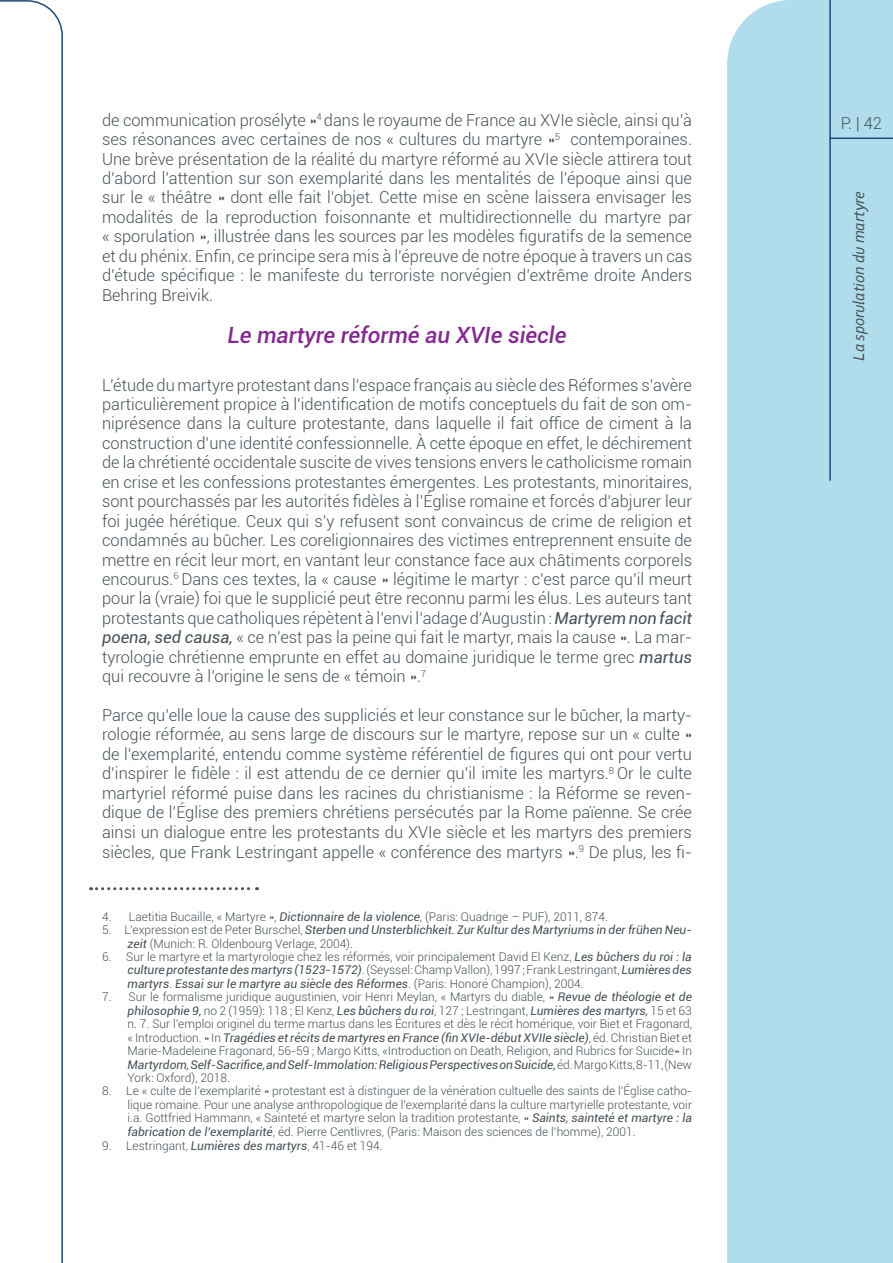
<style>
.page{position:relative;width:893px;height:1263px;background:#fff}
.page>*{position:absolute;margin:0;border:0;box-sizing:border-box;transform-origin:0 0}
.t1{font:italic 500 22.35px "Roboto";color:#842990}
.t2{font:300 16.5px/19.5px "Roboto";color:#465056;text-align:justify}
.t3{font:italic 16.5px "Corbel";color:#465056}
.t4{font:300 12px/13.5px "Roboto";color:#465056;text-align:justify}
.s1{font-weight:400;font-style:italic}
</style>
<div class="page">
<div style="left:727px;top:0;width:166px;height:1263px;background:#b1dcec"></div>
<svg style="left:0;top:0;width:63px;height:1263px"></svg>
<hr style="left:829px;top:0;width:2px;height:481px;background:#1a4c77">
<div style="left:832px;top:99px;width:58px;height:31px;background:#b0dcec"></div>
<hr style="left:829px;top:138px;width:64px;height:1px;background:#1a4c77">
<div style="left:839px;top:156px;width:28px;height:325px;background:#b0dcec"></div>
<svg style="left:91px;top:887px;width:167px;height:3px"></svg>
<p class="t2" style="left:102px;top:109px;width:591px">de communication prosélyte »<sup>4</sup> dans le royaume de France au XVIe siècle, ainsi qu’à</p>
<p class="t2" style="left:841px;top:113px;width:43px">P. | 42</p>
<p class="t2" style="left:102px;top:129px;width:591px">ses résonances avec certaines de nos « cultures du martyre »<sup>5</sup> contemporaines.<br>Une brève présentation de la réalité du martyre réformé au XVIe siècle attirera tout d’abord l’attention sur son exemplarité dans les mentalités de l’époque ainsi que sur le « théâtre » dont elle fait l’objet. Cette mise en scène laissera envisager les modalités de la reproduction foisonnante et multidirectionnelle du martyre par « sporulation », illustrée dans les sources par les modèles figuratifs de la semence et du phénix. Enfin, ce principe sera mis à l’épreuve de notre époque à travers un cas d’étude spécifique : le manifeste du terroriste norvégien d’extrême droite Anders Behring Breivik.</p>
<h1 class="t1" style="left:227px;top:319px;width:340px">Le martyre réformé au XVIe siècle</h1>
<p class="t2" style="left:102px;top:374px;width:592px">L’étude du martyre protestant dans l’espace français au siècle des Réformes s’avère particulièrement propice à l’identification de motifs conceptuels du fait de son om&shy;niprésence dans la culture protestante, dans laquelle il fait office de ciment à la construction d’une identité confessionnelle. À cette époque en effet, le déchirement de la chrétienté occidentale suscite de vives tensions envers le catholicisme romain en crise et les confessions protestantes émergentes. Les protestants, minoritaires, sont pourchassés par les autorités fidèles à l’Église romaine et forcés d’abjurer leur foi jugée hérétique. Ceux qui s’y refusent sont convaincus de crime de religion et condamnés au bûcher. Les coreligionnaires des victimes entreprennent ensuite de mettre en récit leur mort, en vantant leur constance face aux châtiments corporels encourus.<sup>6</sup> Dans ces textes, la « cause » légitime le martyr : c’est parce qu’il meurt pour la (vraie) foi que le supplicié peut être reconnu parmi les élus. Les auteurs tant protestants que catholiques répètent à l’envi l’adage d’Augustin : <span class="s1">Martyrem non facit poena, sed causa,</span> « ce n’est pas la peine qui fait le martyr, mais la cause ». La mar&shy;tyrologie chrétienne emprunte en effet au domaine juridique le terme grec <span class="s1">martus </span>qui recouvre à l’origine le sens de « témoin ».<sup>7</sup></p>
<p class="t2" style="left:102px;top:705px;width:591px">Parce qu’elle loue la cause des suppliciés et leur constance sur le bûcher, la marty&shy;rologie réformée, au sens large de discours sur le martyre, repose sur un « culte » de l’exemplarité, entendu comme système référentiel de figures qui ont pour vertu d’inspirer le fidèle : il est attendu de ce dernier qu’il imite les martyrs.<sup>8</sup> Or le culte martyriel réformé puise dans les racines du christianisme : la Réforme se reven&shy;dique de l’Église des premiers chrétiens persécutés par la Rome païenne. Se crée ainsi un dialogue entre les protestants du XVIe siècle et les martyrs des premiers siècles, que Frank Lestringant appelle « conférence des martyrs ».<sup>9</sup> De plus, les fi-</p>
<p class="t3" style="left:848px;top:361px;width:171px;rotate:-90deg">La sporulation du martyre</p>
<p class="t4" style="left:102px;top:909px;width:507px">4. Laetitia Bucaille, « Martyre », <span class="s1">Dictionnaire de la violence</span>, (Paris: Quadrige – PUF), 2011, 874.</p>
<p class="t4" style="left:128px;top:923px;width:566px;text-indent:-26px">5. L’expression est de Peter Burschel, <span class="s1">Sterben und Unsterblichkeit. Zur Kultur des Martyriums in der frühen Neu&shy;zeit</span> (Munich: R. Oldenbourg Verlage, 2004).</p>
<p class="t4" style="left:128px;top:949px;width:566px;text-indent:-26px">6. Sur le martyre et la martyrologie chez les réformés, voir principalement David El Kenz, <span class="s1">Les bûchers du roi : la culture protestante des martyrs (1523-1572)</span>. (Seyssel: Champ Vallon), 1997 ; Frank Lestringant, <span class="s1">Lumières des martyrs</span>. <span class="s1">Essai sur le martyre au siècle des Réformes</span>. (Paris: Honoré Champion), 2004.</p>
<p class="t4" style="left:128px;top:990px;width:566px;text-indent:-26px">7. Sur le formalisme juridique augustinien, voir Henri Meylan, « Martyrs du diable, » <span class="s1">Revue de théologie et de philosophie 9,</span> no 2 (1959): 118 ; El Kenz, <span class="s1">Les bûchers du roi</span>, 127 ; Lestringant, <span class="s1">Lumières des martyrs,</span> 15 et 63 n. 7. Sur l’emploi originel du terme martus dans les Écritures et dès le récit homérique, voir Biet et Fragonard, « Introduction. » In <span class="s1">Tragédies et récits de martyres en France (fin XVIe-début XVIIe siècle)</span>, éd. Christian Biet et Marie-Madeleine Fragonard, 56‑59 ; Margo Kitts, «Introduction on Death, Religion, and Rubrics for Suicide» In <span class="s1">Martyrdom, Self-Sacrifice, and Self-Immolation: Religious Perspectives on Suicide,</span> éd. Margo Kitts, 8‑11, (New York: Oxford), 2018.</p>
<p class="t4" style="left:128px;top:1084px;width:566px;text-indent:-26px">8. Le « culte de l’exemplarité » protestant est à distinguer de la vénération cultuelle des saints de l’Église catho&shy;lique romaine. Pour une analyse anthropologique de l’exemplarité dans la culture martyrielle protestante, voir i.a. Gottfried Hammann, « Sainteté et martyre selon la tradition protestante, » <span class="s1">Saints, sainteté et martyre : la fabrication de l’exemplarité</span>, éd. Pierre Centlivres, (Paris: Maison des sciences de l’homme), 2001.</p>
<p class="t4" style="left:102px;top:1139px;width:282px">9. Lestringant, <span class="s1">Lumières des martyrs</span>, 41-46 et 194.</p>
</div>
